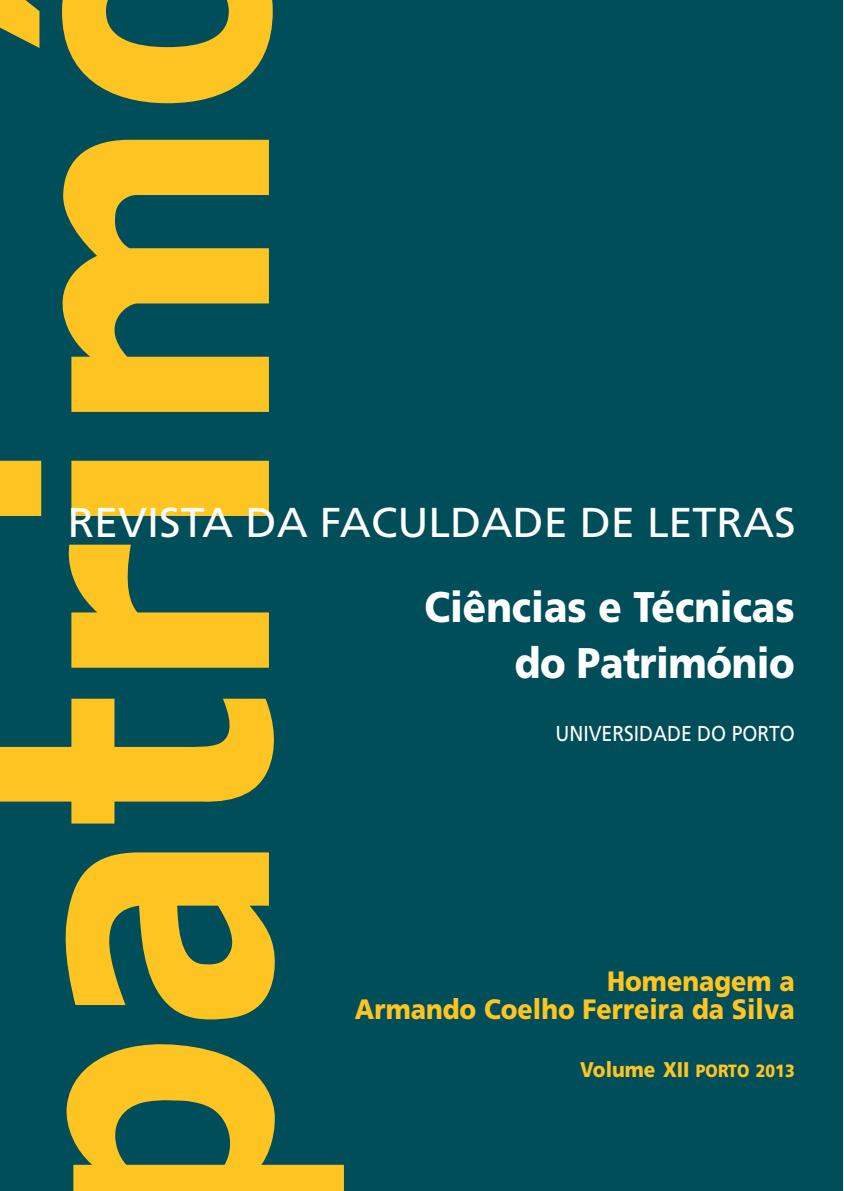
<style>
.page{position:relative;width:844px;height:1191px;background:#fff}
.page>*{position:absolute;margin:0;border:0;box-sizing:border-box;transform-origin:0 0}
.t1{font:900 42.88px "Frutiger LT Std";color:#fff;scale:.9 1}
.t2{font:41.65px "Frutiger LT Std";color:#fff}
.t3{font:900 28px/28.7px "Frutiger LT Std";color:#fec422;text-align:right;scale:.9 1}
.t4{font:21.53px "Frutiger LT Std";color:#fff;scale:.9 1}
.t5{font:900 21.18px "Frutiger LT Std";color:#fec422;scale:.9 1}
.s1{font-size:17.68px}
</style>
<div class="page">
<div style="left:0;top:1px;width:842px;height:1190px;background:#004e59"></div>
<svg style="left:0;top:1px;width:344px;height:1190px"></svg>
<h2 class="t2" style="left:68px;top:498px;width:729px">REVISTA DA FACULDADE DE LETRAS</h2>
<h1 class="t1" style="left:424px;top:582px;width:413px">Ciências e Técnicas</h1>
<h1 class="t1" style="left:514px;top:638px;width:312px">do Património</h1>
<p class="t4" style="left:555px;top:720px;width:267px">UNIVERSIDADE DO PORTO</p>
<p class="t3" style="left:355px;top:966px;width:490px">Homenagem a<br>Armando Coelho Ferreira da Silva</p>
<p class="t5" style="left:580px;top:1057px;width:240px">Volume XII <span class="s1">PORTO 2013</span></p>
</div>
